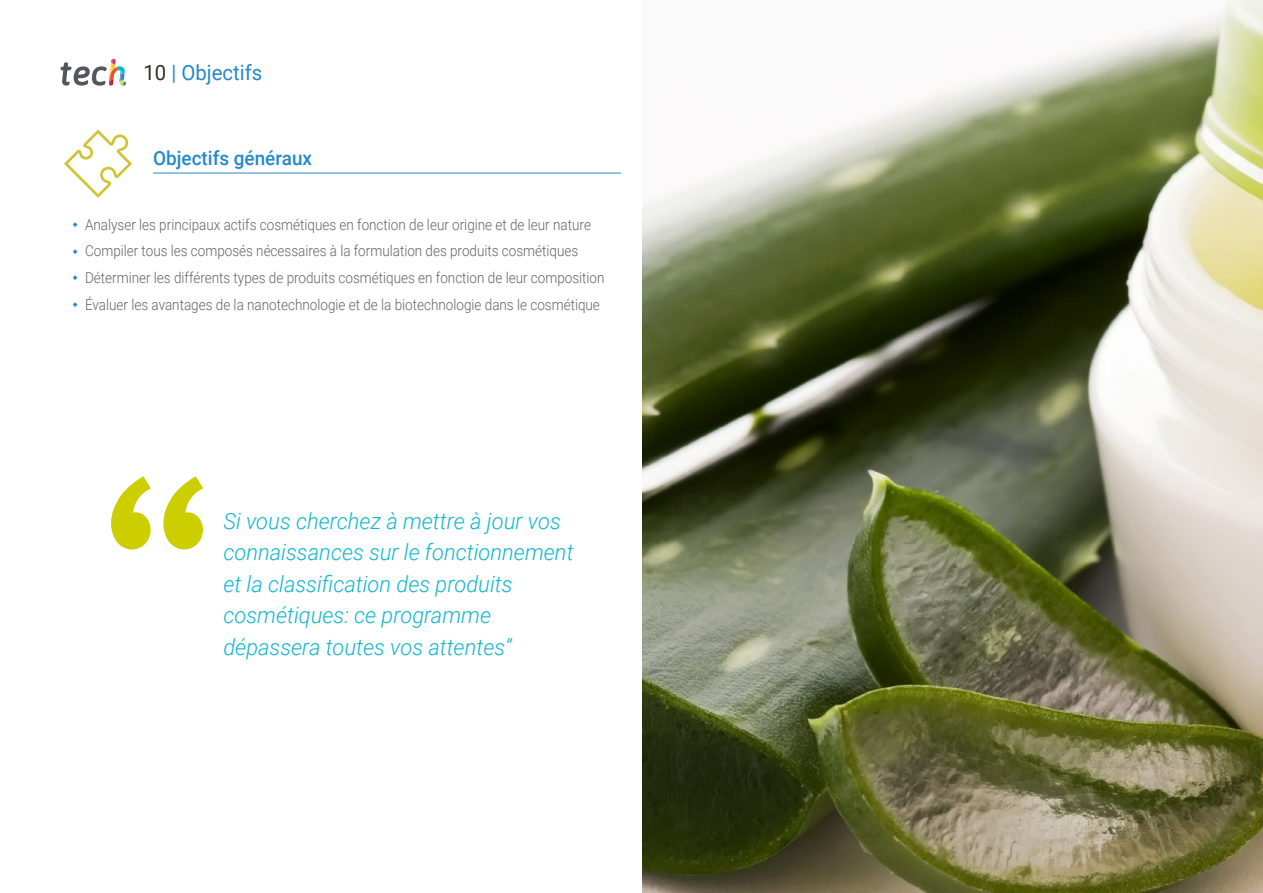
<style>
.page{position:relative;width:1263px;height:893px;background:#fff}
.page>*{position:absolute;margin:0;border:0;box-sizing:border-box;transform-origin:0 0}
.t1{font:italic 300 22.5px/31.5px "Roboto";color:#0fb6cf}
.t2{font:21px "Roboto";color:#2488c9}
.t3{font:500 19.5px "Roboto";color:#2488c9}
.t4{font:300 15px/26.7px "Roboto";color:#61646a;scale:.9 1}
.s1{color:#312e20}
</style>
<div class="page">
<hr style="left:153px;top:173px;width:468px;height:1px;background:#2488c9">
<svg style="left:64px;top:130px;width:68px;height:68px"></svg>
<svg style="left:61px;top:59px;width:65px;height:27px"></svg>
<svg style="left:111px;top:476px;width:92px;height:73px"></svg>
<img style="left:642px;top:0;width:621px;height:893px">
<h2 class="t2" style="left:144px;top:57px;width:120px"><span class="s1">10</span> | Objectifs</h2>
<h3 class="t3" style="left:153px;top:144px;width:160px">Objectifs généraux</h3>
<p class="t4" style="left:85px;top:210px;width:579px">Analyser les principaux actifs cosmétiques en fonction de leur origine et de leur nature Compiler tous les composés nécessaires à la formulation des produits cosmétiques Déterminer les différents types de produits cosmétiques en fonction de leur composition Évaluer les avantages de la nanotechnologie et de la biotechnologie dans le cosmétique</p>
<h1 class="t1" style="left:223px;top:504px;width:352px">Si vous cherchez à mettre à jour vos connaissances sur le fonctionnement et la classification des produits cosmétiques: ce programme dépassera toutes vos attentes”</h1>
</div>
